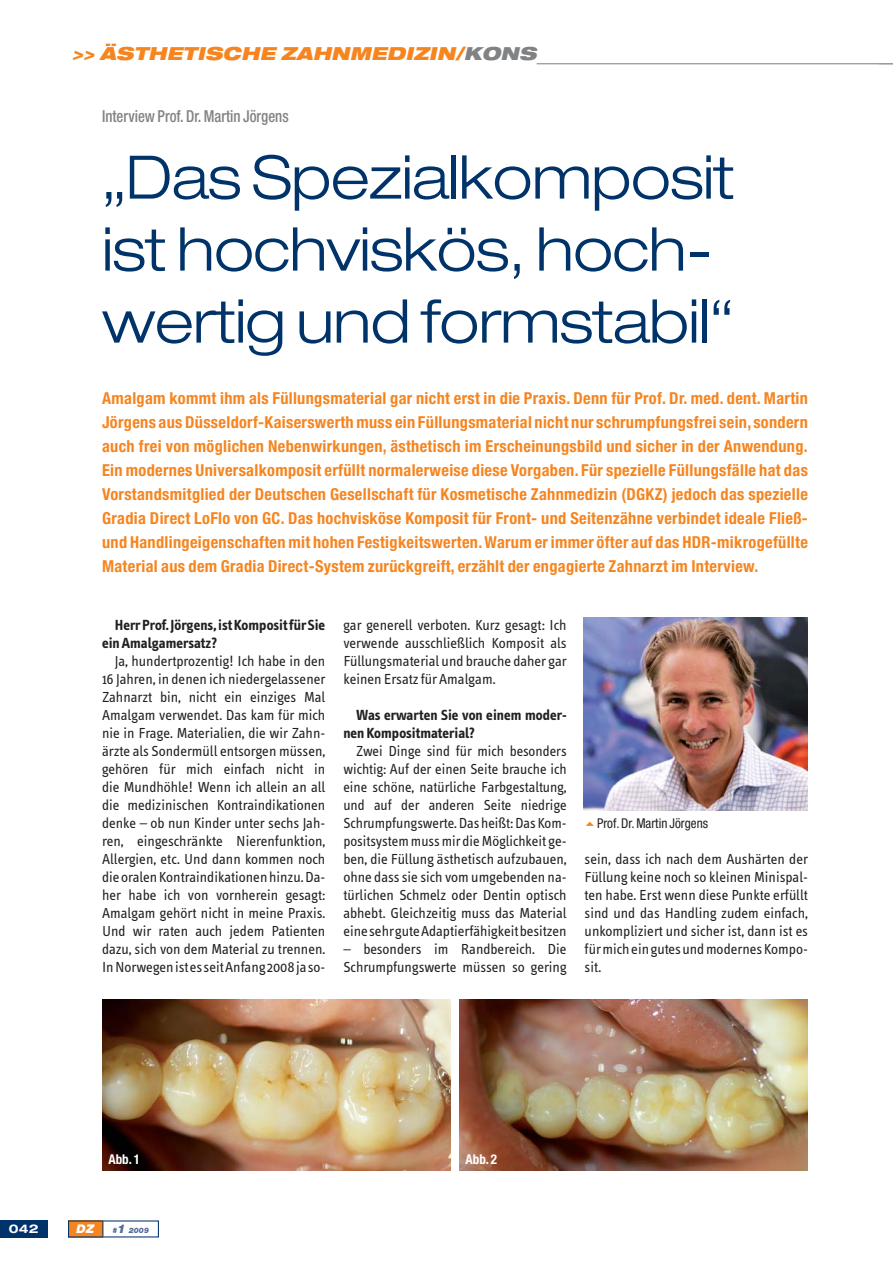
<style>
.page{position:relative;width:893px;height:1263px;background:#fff}
.page>*{position:absolute;margin:0;border:0;box-sizing:border-box;transform-origin:0 0}
.t1{font:300 expanded 60px/72px "Helvetica Neue";letter-spacing:-.01em;color:#003369}
.t2{font:italic 900 expanded 18px "Helvetica Neue";letter-spacing:.015em;color:#f6851f}
.t3{font:700 condensed 16.5px/24px "Helvetica Neue";letter-spacing:.02em;color:#f6851f;text-align:justify}
.t4{font:500 condensed 16.5px "Helvetica Neue";color:#808284;scale:.9 1}
.t5{font:15px/18px "Info Text";color:#231f20;text-align:justify}
.t6{font:700 15px/18px "Info Text";color:#231f20}
.t7{font:condensed 13.5px "Helvetica Neue";color:#231f20}
.t8{font:700 condensed 13.5px "Helvetica Neue";color:#fff}
.t9{font:700 expanded 12px "Helvetica Neue";color:#fff}
.t10{font:italic 900 12px "Helvetica Neue";color:#fff}
.t11{font:italic 900 7.5px "Helvetica Neue";color:#516b98}
.s1{color:#808284}
.s2{font-size:12px}
</style>
<div class="page">
<div style="left:68px;top:1220px;width:35px;height:17px;background:#f6851f"></div>
<div style="left:0;top:1220px;width:48px;height:17px;background:#003369"></div>
<svg style="left:102px;top:1221px;width:1px;height:16px"></svg>
<hr style="left:537px;top:63px;width:356px;height:1px;background:#808284">
<img style="left:102px;top:999px;width:349px;height:171px">
<img style="left:459px;top:999px;width:349px;height:171px">
<img style="left:584px;top:618px;width:224px;height:192px">
<p class="t2" style="left:72px;top:46px;width:469px">&gt;&gt; ÄSTHETISCHE ZAHNMEDIZIN/<span class="s1">KONS</span></p>
<p class="t4" style="left:102px;top:111px;width:209px">Interview Prof. Dr. Martin Jörgens</p>
<h1 class="t1" style="left:102px;top:147px;width:634px">„Das Spezialkomposit ist hochviskös, hoch&shy;wertig und formstabil“</h1>
<p class="t3" style="left:102px;top:388px;width:707px">Amalgam kommt ihm als Füllungsmaterial gar nicht erst in die Praxis. Denn für Prof. Dr. med. dent. Martin Jörgens aus Düsseldorf-Kaiserswerth muss ein Füllungsmaterial nicht nur schrumpfungsfrei sein,sondern auch frei von möglichen Nebenwirkungen, ästhetisch im Erscheinungsbild und sicher in der Anwendung.<br>Ein modernes Universalkomposit erfüllt normalerweise diese Vorgaben. Für spezielle Füllungsfälle hat das Vorstandsmitglied der Deutschen Gesellschaft für Kosmetische Zahnmedizin (DGKZ) jedoch das spezielle Gradia Direct LoFlo von GC. Das hochvisköse Komposit für Front- und Seitenzähne verbindet ideale Fließ&shy;und Handlingeigenschaften mit hohen Festigkeitswerten. Warum er immer öfter auf das HDR-mikrogefüllte Material aus dem Gradia Direct-System zurückgreift, erzählt der engagierte Zahnarzt im Interview.</p>
<p class="t6" style="left:102px;top:618px;width:225px;text-indent:13px">Herr Prof. Jörgens, ist Komposit für Sie ein Amalgamersatz?</p>
<p class="t5" style="left:102px;top:654px;width:225px;text-indent:13px">Ja, hundertprozentig! Ich habe in den 16 Jahren, in denen ich niedergelassener Zahnarzt bin, nicht ein einziges Mal Amalgam verwendet. Das kam für mich nie in Frage. Materialien, die wir Zahn&shy;ärzte als Sondermüll entsorgen müssen, gehören für mich einfach nicht in die Mundhöhle! Wenn ich allein an all die medizinischen Kontraindikationen denke – ob nun Kinder unter sechs Jah&shy;ren, eingeschränkte Nierenfunktion, Allergien, etc. Und dann kommen noch die oralen Kontraindikationen hinzu. Da&shy;her habe ich von vornherein gesagt:<br>Amalgam gehört nicht in meine Praxis.<br>Und wir raten auch jedem Patienten dazu, sich von dem Material zu trennen.<br>In Norwegen ist es seit Anfang 2008 ja so-</p>
<p class="t5" style="left:343px;top:618px;width:225px">gar generell verboten. Kurz gesagt: Ich verwende ausschließlich Komposit als Füllungsmaterial und brauche daher gar keinen Ersatz für Amalgam.</p>
<p class="t6" style="left:343px;top:708px;width:225px;text-indent:13px">Was erwarten Sie von einem moder&shy;nen Kompositmaterial?</p>
<p class="t5" style="left:343px;top:744px;width:225px;text-indent:13px">Zwei Dinge sind für mich besonders wichtig: Auf der einen Seite brauche ich eine schöne, natürliche Farbgestaltung, und auf der anderen Seite niedrige Schrumpfungswerte. Das heißt: Das Kom&shy;positsystem muss mir die Möglichkeit ge&shy;ben, die Füllung ästhetisch aufzubauen, ohne dass sie sich vom umgebenden na&shy;türlichen Schmelz oder Dentin optisch abhebt. Gleichzeitig muss das Material eine sehr gute Adaptierfähigkeit besitzen</p>
<p class="t5" style="left:343px;top:942px;width:225px">– besonders im Randbereich. Die<br>Schrumpfungswerte müssen so gering</p>
<p class="t7" style="left:597px;top:819px;width:113px">Prof. Dr. Martin Jörgens</p>
<p class="t5" style="left:585px;top:852px;width:225px">sein, dass ich nach dem Aushärten der Füllung keine noch so kleinen Minispal&shy;ten habe. Erst wenn diese Punkte erfüllt sind und das Handling zudem einfach, unkompliziert und sicher ist, dann ist es für mich ein gutes und modernes Kompo&shy;sit.</p>
<p class="t8" style="left:108px;top:1154px;width:33px">Abb. 1</p>
<p class="t8" style="left:466px;top:1154px;width:33px">Abb. 2</p>
<p class="t9" style="left:9px;top:1224px;width:31px">042</p>
<p class="t10" style="left:77px;top:1224px;width:19px">DZ</p>
<p class="t11" style="left:112px;top:1227px;width:38px">#<span class="s2">1</span> 2009</p>
</div>
